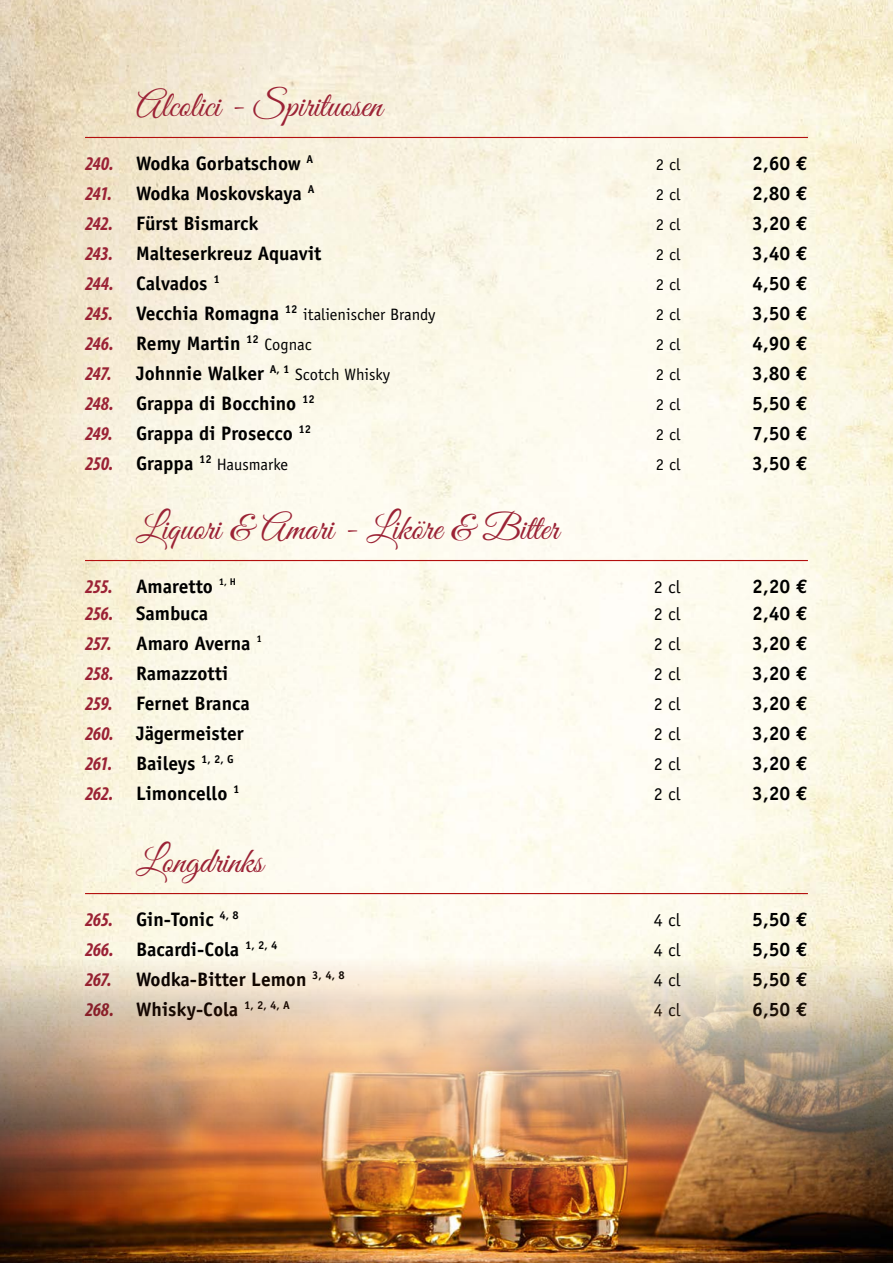
<style>
.page{position:relative;width:893px;height:1263px;background:#fff}
.page>*{position:absolute;margin:0;border:0;box-sizing:border-box;transform-origin:0 0}
.t1{font:36px "Great Vibes";color:#9b2235}
.t2{font:700 19.5px "Officina Sans";color:#000}
.t3{font:italic 700 condensed 19.5px "Myriad Pro";letter-spacing:-.035em;color:#9b2235}
.t4{font:18px "Officina Sans";color:#000}
.t5{font:16.5px "Officina Sans";color:#000}
.s1{font-family:"Myriad Pro";font-style:italic;font-stretch:condensed;color:#9b2235}
.s2{font-family:"Euro Mono"}
.s3{font-family:"Myriad Pro";font-weight:700;font-style:italic;font-stretch:condensed;font-size:19.5px;color:#9b2235}
.s4{font-weight:700;font-size:19.5px}
.s5{font-weight:400;font-size:16.5px}
</style>
<div class="page">
<img style="left:0;top:0;width:893px;height:958px">
<hr style="left:85px;top:137px;width:723px;height:1px;background:#b4100e">
<hr style="left:85px;top:560px;width:723px;height:1px;background:#b4100e">
<hr style="left:85px;top:893px;width:723px;height:1px;background:#b4100e">
<img style="left:0;top:958px;width:893px;height:305px">
<h1 class="t1" style="left:136px;top:85px;width:248px">Alcolici - Spirituosen</h1>
<p class="t2" style="left:85px;top:151px;width:230px"><span class="s1">240.</span> Wodka Gorbatschow <sup>A</sup></p>
<p class="t5" style="left:656px;top:154px;width:26px">2 cl</p>
<p class="t2" style="left:752px;top:151px;width:57px">2,60 <span class="s2">E</span></p>
<p class="t2" style="left:85px;top:181px;width:231px"><span class="s1">241.</span> Wodka Moskovskaya <sup>A</sup></p>
<p class="t5" style="left:656px;top:184px;width:26px">2 cl</p>
<p class="t2" style="left:752px;top:181px;width:57px">2,80 <span class="s2">E</span></p>
<p class="t2" style="left:85px;top:211px;width:175px"><span class="s1">242.</span> Fürst Bismarck</p>
<p class="t5" style="left:656px;top:214px;width:26px">2 cl</p>
<p class="t2" style="left:752px;top:211px;width:57px">3,20 <span class="s2">E</span></p>
<p class="t2" style="left:85px;top:241px;width:238px"><span class="s1">243.</span> Malteserkreuz Aquavit</p>
<p class="t5" style="left:656px;top:244px;width:26px">2 cl</p>
<p class="t2" style="left:752px;top:241px;width:57px">3,40 <span class="s2">E</span></p>
<p class="t2" style="left:85px;top:271px;width:136px"><span class="s1">244.</span> Calvados <sup>1</sup></p>
<p class="t5" style="left:656px;top:274px;width:26px">2 cl</p>
<p class="t2" style="left:752px;top:271px;width:57px">4,50 <span class="s2">E</span></p>
<p class="t5" style="left:85px;top:304px;width:352px"><span class="s3">245.</span> <span class="s4">Vecchia Romagna</span> <sup>12</sup> italienischer Brandy</p>
<p class="t5" style="left:656px;top:304px;width:26px">2 cl</p>
<p class="t2" style="left:752px;top:301px;width:57px">3,50 <span class="s2">E</span></p>
<p class="t2" style="left:85px;top:331px;width:228px"><span class="s1">246.</span> Remy Martin <sup>12</sup> <span class="s5">Cognac</span></p>
<p class="t5" style="left:656px;top:334px;width:26px">2 cl</p>
<p class="t2" style="left:752px;top:331px;width:57px">4,90 <span class="s2">E</span></p>
<p class="t3" style="left:85px;top:363px;width:28px">247.</p>
<p class="t2" style="left:136px;top:361px;width:256px">Johnnie Walker <sup>A,</sup> <sup>1</sup> <span class="s5">Scotch Whisky</span></p>
<p class="t5" style="left:656px;top:364px;width:26px">2 cl</p>
<p class="t2" style="left:752px;top:361px;width:57px">3,80 <span class="s2">E</span></p>
<p class="t2" style="left:85px;top:391px;width:231px"><span class="s1">248.</span> Grappa di Bocchino <sup>12</sup></p>
<p class="t5" style="left:656px;top:394px;width:26px">2 cl</p>
<p class="t2" style="left:752px;top:391px;width:57px">5,50 <span class="s2">E</span></p>
<p class="t2" style="left:85px;top:421px;width:228px"><span class="s1">249.</span> Grappa di Prosecco <sup>12</sup></p>
<p class="t5" style="left:656px;top:424px;width:26px">2 cl</p>
<p class="t2" style="left:752px;top:421px;width:57px">7,50 <span class="s2">E</span></p>
<p class="t5" style="left:85px;top:454px;width:204px"><span class="s3">250.</span> <span class="s4">Grappa</span> <sup>12</sup> Hausmarke</p>
<p class="t5" style="left:656px;top:454px;width:26px">2 cl</p>
<p class="t2" style="left:752px;top:451px;width:57px">3,50 <span class="s2">E</span></p>
<h1 class="t1" style="left:136px;top:508px;width:424px">Liquori &amp; Amari - Liköre &amp; Bitter</h1>
<p class="t2" style="left:85px;top:574px;width:153px"><span class="s1">255.</span> Amaretto <sup>1,</sup> <sup>H</sup></p>
<p class="t4" style="left:654px;top:576px;width:28px">2 cl</p>
<p class="t2" style="left:752px;top:574px;width:57px">2,20 <span class="s2">E</span></p>
<p class="t2" style="left:85px;top:601px;width:125px"><span class="s1">256.</span> Sambuca</p>
<p class="t4" style="left:654px;top:603px;width:28px">2 cl</p>
<p class="t2" style="left:752px;top:601px;width:57px">2,40 <span class="s2">E</span></p>
<p class="t3" style="left:85px;top:633px;width:28px">257.</p>
<p class="t2" style="left:136px;top:631px;width:127px">Amaro Averna <sup>1</sup></p>
<p class="t4" style="left:654px;top:633px;width:28px">2 cl</p>
<p class="t2" style="left:752px;top:631px;width:57px">3,20 <span class="s2">E</span></p>
<p class="t2" style="left:85px;top:661px;width:145px"><span class="s1">258.</span> Ramazzotti</p>
<p class="t4" style="left:654px;top:663px;width:28px">2 cl</p>
<p class="t2" style="left:752px;top:661px;width:57px">3,20 <span class="s2">E</span></p>
<p class="t2" style="left:85px;top:691px;width:166px"><span class="s1">259.</span> Fernet Branca</p>
<p class="t4" style="left:654px;top:693px;width:28px">2 cl</p>
<p class="t2" style="left:752px;top:691px;width:57px">3,20 <span class="s2">E</span></p>
<p class="t2" style="left:85px;top:721px;width:160px"><span class="s1">260.</span> Jägermeister</p>
<p class="t4" style="left:654px;top:723px;width:28px">2 cl</p>
<p class="t2" style="left:752px;top:721px;width:57px">3,20 <span class="s2">E</span></p>
<p class="t2" style="left:85px;top:751px;width:150px"><span class="s1">261.</span> Baileys <sup>1,</sup> <sup>2,</sup> <sup>G</sup></p>
<p class="t4" style="left:654px;top:753px;width:28px">2 cl</p>
<p class="t2" style="left:752px;top:751px;width:57px">3,20 <span class="s2">E</span></p>
<p class="t2" style="left:85px;top:781px;width:156px"><span class="s1">262.</span> Limoncello <sup>1</sup></p>
<p class="t4" style="left:654px;top:783px;width:28px">2 cl</p>
<p class="t2" style="left:752px;top:781px;width:57px">3,20 <span class="s2">E</span></p>
<h1 class="t1" style="left:136px;top:841px;width:129px">Longdrinks</h1>
<p class="t2" style="left:85px;top:907px;width:155px"><span class="s1">265.</span> Gin-Tonic <sup>4,</sup> <sup>8</sup></p>
<p class="t4" style="left:654px;top:909px;width:28px">4 cl</p>
<p class="t2" style="left:752px;top:907px;width:57px">5,50 <span class="s2">E</span></p>
<p class="t2" style="left:85px;top:937px;width:194px"><span class="s1">266.</span> Bacardi-Cola <sup>1,</sup> <sup>2,</sup> <sup>4</sup></p>
<p class="t4" style="left:654px;top:939px;width:28px">4 cl</p>
<p class="t2" style="left:752px;top:937px;width:57px">5,50 <span class="s2">E</span></p>
<p class="t3" style="left:85px;top:969px;width:28px">267.</p>
<p class="t2" style="left:136px;top:967px;width:210px">Wodka-Bitter Lemon <sup>3,</sup> <sup>4,</sup> <sup>8</sup></p>
<p class="t4" style="left:654px;top:969px;width:28px">4 cl</p>
<p class="t2" style="left:752px;top:967px;width:57px">5,50 <span class="s2">E</span></p>
<p class="t2" style="left:85px;top:997px;width:206px"><span class="s1">268.</span> Whisky-Cola <sup>1,</sup> <sup>2,</sup> <sup>4,</sup> <sup>A</sup></p>
<p class="t4" style="left:654px;top:999px;width:28px">4 cl</p>
<p class="t2" style="left:752px;top:997px;width:57px">6,50 <span class="s2">E</span></p>
</div>
